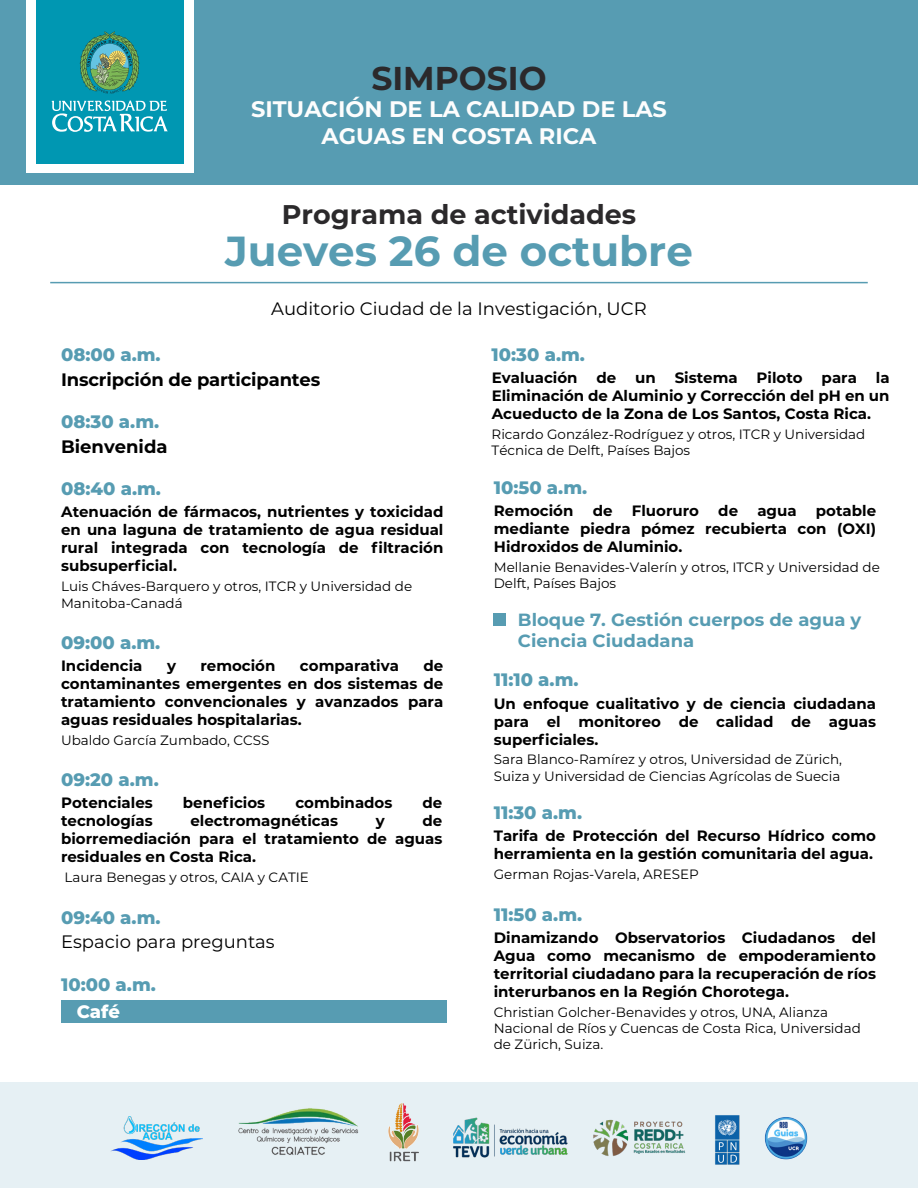
<style>
.page{position:relative;width:918px;height:1188px;background:#fff}
.page>*{position:absolute;margin:0;border:0;box-sizing:border-box;transform-origin:0 0}
.t1{font:700 42px "Montserrat";color:#579cb2}
.t2{font:700 33px "Montserrat";color:#2b292b}
.t3{font:700 27px "Montserrat";color:#2b292b}
.t4{font:700 22.5px/27px "Montserrat";color:#fdfdfd;text-align:center}
.t5{font:800 18px "Montserrat";color:#579cb2}
.t6{font:18px "Montserrat";color:#000}
.t7{font:700 18px "Montserrat";letter-spacing:-.01em;color:#000}
.t8{font:800 18px "Montserrat";color:#fff}
.t9{font:700 17.7px/21.1px "Montserrat";color:#579cb2}
.t10{font:700 15px/18px "Montserrat";color:#000;text-align:justify}
.t11{font:100 13.5px/16.2px "Montserrat";color:#000}
</style>
<div class="page">
<div style="left:0;top:0;width:918px;height:185px;background:#579cb2"></div>
<hr style="left:50px;top:282px;width:818px;height:1px;background:#579cb2">
<div style="left:61px;top:1000px;width:385px;height:23px;background:#579cb2"></div>
<div style="left:494px;top:613px;width:12px;height:13px;background:#579cb2"></div>
<div style="left:0;top:1083px;width:918px;height:105px;background:#e6f0f4"></div>
<img style="left:111px;top:1117px;width:92px;height:43px">
<img style="left:389px;top:1104px;width:30px;height:58px">
<img style="left:238px;top:1108px;width:121px;height:47px">
<img style="left:453px;top:1117px;width:115px;height:41px">
<img style="left:715px;top:1115px;width:25px;height:50px">
<img style="left:593px;top:1119px;width:93px;height:37px">
<img style="left:765px;top:1117px;width:42px;height:42px;border-radius:21px">
<div style="left:26px;top:0;width:167px;height:173px;background:#fff"></div>
<div style="left:36px;top:0;width:148px;height:163px;background:#0097b2"></div>
<svg style="left:52px;top:100px;width:116px;height:32px"></svg>
<svg style="left:80px;top:32px;width:59px;height:62px"></svg>
<h2 class="t2" style="left:371px;top:55px;width:177px">SIMPOSIO</h2>
<h3 class="t4" style="left:251px;top:94px;width:417px">SITUACIÓN DE LA CALIDAD DE LAS<br>AGUAS EN COSTA RICA</h3>
<h3 class="t3" style="left:282px;top:195px;width:356px">Programa de actividades</h3>
<h1 class="t1" style="left:225px;top:221px;width:469px">Jueves 26 de octubre</h1>
<p class="t5" style="left:61px;top:341px;width:101px">08:00 a.m.</p>
<p class="t6" style="left:271px;top:296px;width:377px">Auditorio Ciudad de la Investigación, UCR</p>
<p class="t5" style="left:492px;top:341px;width:95px">10:30 a.m.</p>
<p class="t7" style="left:61px;top:366px;width:261px">Inscripción de participantes</p>
<p class="t5" style="left:61px;top:409px;width:100px">08:30 a.m.</p>
<p class="t7" style="left:61px;top:433px;width:108px">Bienvenida</p>
<p class="t5" style="left:61px;top:476px;width:101px">08:40 a.m.</p>
<p class="t10" style="left:61px;top:502px;width:384px">Atenuación de fármacos, nutrientes y toxicidad en una laguna de tratamiento de agua residual rural integrada con tecnología de filtración subsuperficial.</p>
<p class="t11" style="left:61px;top:578px;width:353px">Luis Cháves-Barquero y otros, ITCR y Universidad de<br>Manitoba-Canadá</p>
<p class="t5" style="left:61px;top:629px;width:101px">09:00 a.m.</p>
<p class="t10" style="left:61px;top:656px;width:83px">Incidencia</p>
<p class="t10" style="left:167px;top:656px;width:10px">y</p>
<p class="t10" style="left:200px;top:656px;width:77px">remoción</p>
<p class="t10" style="left:300px;top:656px;width:101px">comparativa</p>
<p class="t10" style="left:61px;top:656px;width:384px;text-indent:362px">de contaminantes emergentes en dos sistemas de tratamiento convencionales y avanzados para aguas residuales hospitalarias.</p>
<p class="t11" style="left:61px;top:732px;width:210px">Ubaldo García Zumbado, CCSS</p>
<p class="t5" style="left:61px;top:767px;width:99px">09:20 a.m.</p>
<p class="t10" style="left:61px;top:793px;width:93px">Potenciales</p>
<p class="t10" style="left:183px;top:793px;width:84px">beneficios</p>
<p class="t10" style="left:295px;top:793px;width:99px">combinados</p>
<p class="t10" style="left:423px;top:793px;width:21px">de</p>
<p class="t10" style="left:61px;top:811px;width:93px">tecnologías</p>
<p class="t10" style="left:190px;top:811px;width:149px">electromagnéticas</p>
<p class="t10" style="left:376px;top:811px;width:10px">y</p>
<p class="t10" style="left:61px;top:811px;width:383px;text-indent:362px">de biorremediación para el tratamiento de aguas residuales en Costa Rica.</p>
<p class="t11" style="left:65px;top:869px;width:246px">Laura Benegas y otros, CAIA y CATIE</p>
<p class="t5" style="left:61px;top:904px;width:101px">09:40 a.m.</p>
<p class="t6" style="left:61px;top:929px;width:215px">Espacio para preguntas</p>
<p class="t5" style="left:61px;top:971px;width:96px">10:00 a.m.</p>
<p class="t8" style="left:77px;top:998px;width:45px">Café</p>
<p class="t10" style="left:492px;top:368px;width:87px">Evaluación</p>
<p class="t10" style="left:597px;top:368px;width:21px">de</p>
<p class="t10" style="left:635px;top:368px;width:22px">un</p>
<p class="t10" style="left:675px;top:368px;width:65px">Sistema</p>
<p class="t10" style="left:757px;top:368px;width:48px">Piloto</p>
<p class="t10" style="left:822px;top:368px;width:37px">para</p>
<p class="t10" style="left:492px;top:368px;width:399px;text-indent:384px">la Eliminación de Aluminio y Corrección del pH en un Acueducto de la Zona de Los Santos, Costa Rica.</p>
<p class="t11" style="left:492px;top:426px;width:375px">Ricardo González-Rodríguez y otros, ITCR y Universidad<br>Técnica de Delft, Países Bajos</p>
<p class="t5" style="left:494px;top:474px;width:95px">10:50 a.m.</p>
<p class="t10" style="left:494px;top:501px;width:81px">Remoción</p>
<p class="t10" style="left:593px;top:501px;width:21px">de</p>
<p class="t10" style="left:632px;top:501px;width:69px">Fluoruro</p>
<p class="t10" style="left:718px;top:501px;width:21px">de</p>
<p class="t10" style="left:757px;top:501px;width:41px">agua</p>
<p class="t10" style="left:494px;top:501px;width:384px;text-indent:322px">potable mediante piedra pómez recubierta con (OXI)<br>Hidroxidos de Aluminio.</p>
<p class="t11" style="left:494px;top:558px;width:388px">Mellanie Benavides-Valerín y otros, ITCR y Universidad de<br>Delft, Países Bajos</p>
<p class="t9" style="left:518px;top:608px;width:345px">Bloque 7. Gestión cuerpos de agua y<br>Ciencia Ciudadana</p>
<p class="t5" style="left:494px;top:667px;width:86px">11:10 a.m.</p>
<p class="t10" style="left:494px;top:693px;width:384px">Un enfoque cualitativo y de ciencia ciudadana para el monitoreo de calidad de aguas superficiales.</p>
<p class="t11" style="left:494px;top:751px;width:350px">Sara Blanco-Ramírez y otros, Universidad de Zürich,<br>Suiza y Universidad de Ciencias Agrícolas de Suecia</p>
<p class="t5" style="left:494px;top:799px;width:90px">11:30 a.m.</p>
<p class="t10" style="left:494px;top:826px;width:384px">Tarifa de Protección del Recurso Hídrico como herramienta en la gestión comunitaria del agua.</p>
<p class="t11" style="left:494px;top:866px;width:207px">German Rojas-Varela, ARESEP</p>
<p class="t5" style="left:494px;top:901px;width:90px">11:50 a.m.</p>
<p class="t10" style="left:494px;top:928px;width:384px">Dinamizando Observatorios Ciudadanos del Agua como mecanismo de empoderamiento territorial ciudadano para la recuperación de ríos interurbanos en la Región Chorotega.</p>
<p class="t11" style="left:494px;top:1003px;width:369px">Christian Golcher-Benavides y otros, UNA, Alianza<br>Nacional de Ríos y Cuencas de Costa Rica, Universidad de Zürich, Suiza.</p>
</div>
